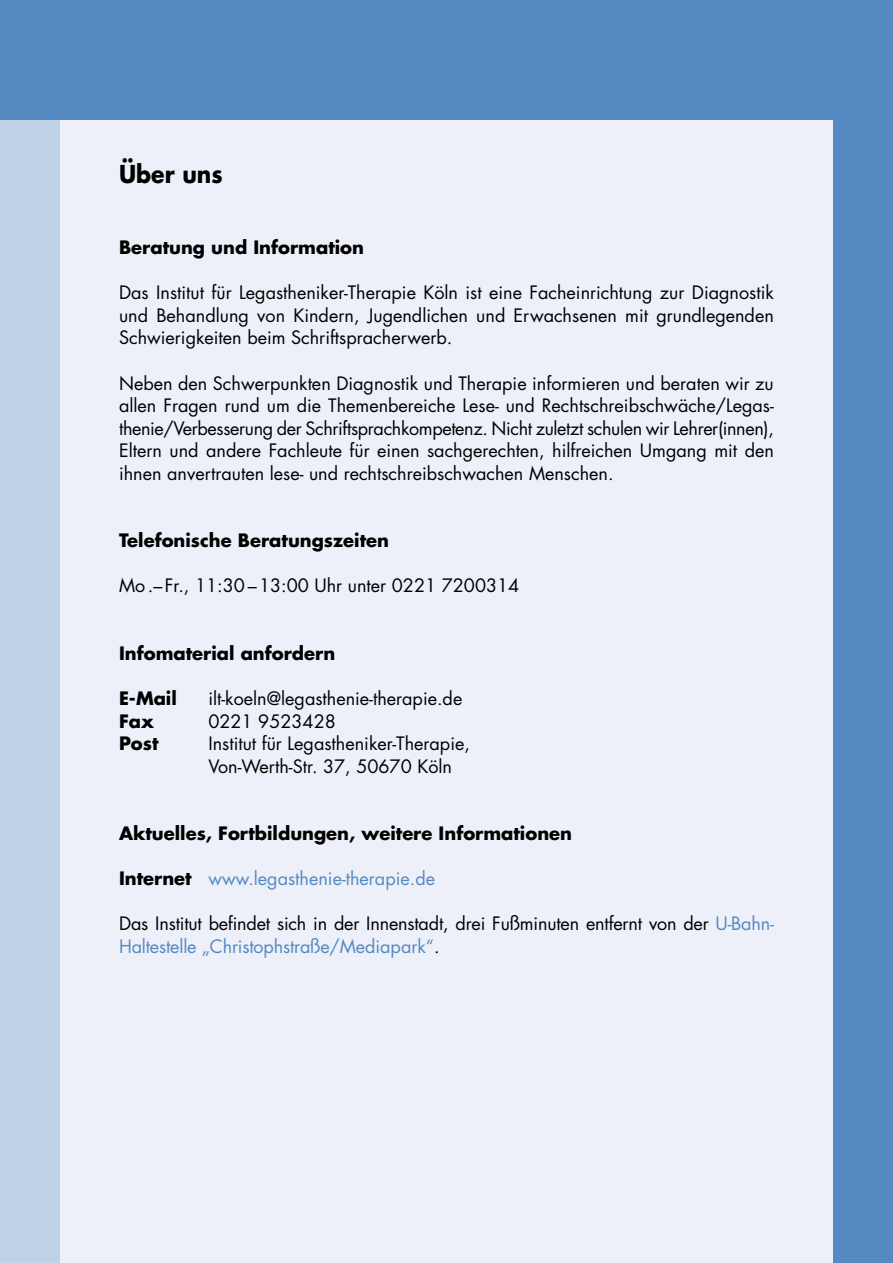
<style>
.page{position:relative;width:893px;height:1263px;background:#edf0f8}
.page>*{position:absolute;margin:0;border:0;box-sizing:border-box;transform-origin:0 0}
.t1{font:700 24px "Futura";color:#000;scale:.92 1}
.t2{font:18px/22.5px "Futura";color:#000;text-align:justify}
.t3{font:700 18px "Futura";color:#000}
.t4{font:18px "Futura";color:#5489c2}
.s1{font-weight:700;color:#000}
.s2{color:#5489c2}
</style>
<div class="page">
<div style="left:0;top:0;width:893px;height:119px;background:#5489c2"></div>
<div style="left:833px;top:0;width:60px;height:1263px;background:#5489c2"></div>
<div style="left:0;top:119px;width:60px;height:1144px;background:#bfd1e7"></div>
<h1 class="t1" style="left:119px;top:158px;width:114px">Über uns</h1>
<p class="t3" style="left:119px;top:235px;width:246px">Beratung und Information</p>
<p class="t2" style="left:119px;top:281px;width:656px">Das Institut für Legastheniker-Therapie Köln ist eine Facheinrichtung zur Diagnostik und Behandlung von Kindern, Jugendlichen und Erwachsenen mit grundlegenden Schwierigkeiten beim Schriftspracherwerb.</p>
<p class="t2" style="left:119px;top:371px;width:656px">Neben den Schwerpunkten Diagnostik und Therapie informieren und beraten wir zu allen Fragen rund um die Themenbereiche Lese- und Rechtschreibschwäche/Legas&shy;thenie/Verbesserung der Schriftsprachkompetenz. Nicht zuletzt schulen wir Lehrer(innen), Eltern und andere Fachleute für einen sachgerechten, hilfreichen Umgang mit den ihnen anvertrauten lese- und rechtschreibschwachen Menschen.</p>
<p class="t3" style="left:119px;top:528px;width:271px">Telefonische Beratungszeiten</p>
<p class="t2" style="left:119px;top:574px;width:402px">Mo.–Fr., 11:30 –13:00 Uhr unter 0221 7200314</p>
<p class="t3" style="left:119px;top:641px;width:218px">Infomaterial anfordern</p>
<p class="t3" style="left:119px;top:686px;width:59px">E-Mail</p>
<p class="t2" style="left:208px;top:687px;width:255px">ilt-koeln@legasthenie-therapie.de</p>
<p class="t3" style="left:119px;top:708px;width:36px">Fax</p>
<p class="t2" style="left:208px;top:709px;width:129px">0221 9523428</p>
<p class="t3" style="left:119px;top:731px;width:41px">Post</p>
<p class="t2" style="left:208px;top:732px;width:263px">Institut für Legastheniker-Therapie,<br>Von-Werth-Str. 37, 50670 Köln</p>
<p class="t3" style="left:119px;top:821px;width:455px">Aktuelles, Fortbildungen, weitere Informationen</p>
<p class="t4" style="left:119px;top:866px;width:318px"><span class="s1">Internet</span> www.legasthenie-therapie.de</p>
<p class="t2" style="left:119px;top:912px;width:656px">Das Institut befindet sich in der Innenstadt, drei Fußminuten entfernt von der <span class="s2">U-Bahn-<br>Haltestelle „Christophstraße/Mediapark“</span>.</p>
</div>
